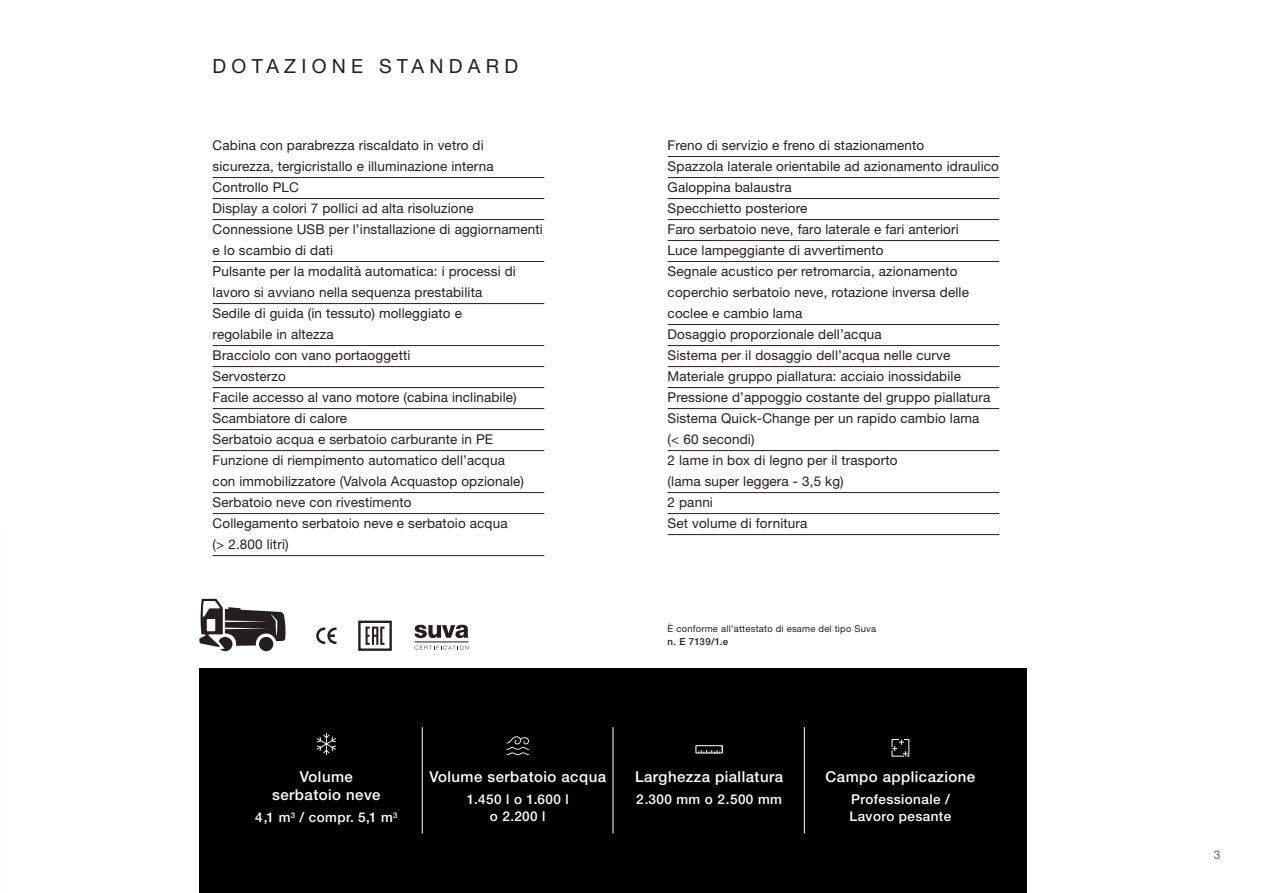
<style>
.page{position:relative;width:1263px;height:893px;background:#fff}
.page>*{position:absolute;margin:0;border:0;box-sizing:border-box;transform-origin:0 0}
.t1{font:19.5px "Helvetica Neue LT Std";letter-spacing:.27em;color:#231f20}
.t2{font:500 15px/18px "Helvetica Neue LT Std";letter-spacing:.03em;color:#fff;text-align:center}
.t3{font:13.5px/21px "Helvetica Neue LT Std";letter-spacing:.01em;color:#231f20}
.t4{font:500 13.5px/16.5px "Helvetica Neue LT Std";letter-spacing:.03em;color:#fff;text-align:center}
.t5{font:12px "Helvetica Neue LT Std";color:#64686f}
.t6{font:500 9.75px "Helvetica Neue LT Std";color:#231f20}
.t7{font:9.3px "Helvetica Neue LT Std";letter-spacing:.025em;color:#231f20}
</style>
<div class="page">
<div style="left:200px;top:669px;width:827px;height:224px;background:#000001"></div>
<hr style="left:422px;top:727px;width:1px;height:106px;background:#fff">
<hr style="left:612px;top:727px;width:1px;height:106px;background:#fff">
<hr style="left:804px;top:727px;width:1px;height:106px;background:#fff">
<svg style="left:317px;top:733px;width:19px;height:22px"></svg>
<svg style="left:506px;top:736px;width:23px;height:19px"></svg>
<svg style="left:891px;top:739px;width:19px;height:18px"></svg>
<svg style="left:695px;top:745px;width:28px;height:9px"></svg>
<svg style="left:199px;top:599px;width:87px;height:52px"></svg>
<svg style="left:316px;top:627px;width:21px;height:17px"></svg>
<svg style="left:365px;top:627px;width:19px;height:18px"></svg>
<div style="left:358px;top:621px;width:34px;height:30px;border:2px solid #231f20"></div>
<hr style="left:415px;top:642px;width:53px;height:1px;background:#231f20">
<svg style="left:415px;top:646px;width:53px;height:4px"></svg>
<svg style="left:414px;top:625px;width:54px;height:13px"></svg>
<hr style="left:213px;top:177px;width:331px;height:1px;background:#231f20">
<hr style="left:213px;top:198px;width:331px;height:1px;background:#231f20">
<hr style="left:213px;top:219px;width:331px;height:1px;background:#231f20">
<hr style="left:213px;top:261px;width:331px;height:1px;background:#231f20">
<hr style="left:213px;top:303px;width:331px;height:1px;background:#231f20">
<hr style="left:213px;top:345px;width:331px;height:1px;background:#231f20">
<hr style="left:213px;top:366px;width:331px;height:1px;background:#231f20">
<hr style="left:213px;top:387px;width:331px;height:1px;background:#231f20">
<hr style="left:213px;top:408px;width:331px;height:1px;background:#231f20">
<hr style="left:213px;top:429px;width:331px;height:1px;background:#231f20">
<hr style="left:213px;top:450px;width:331px;height:1px;background:#231f20">
<hr style="left:213px;top:492px;width:331px;height:1px;background:#231f20">
<hr style="left:213px;top:513px;width:331px;height:1px;background:#231f20">
<hr style="left:213px;top:555px;width:331px;height:1px;background:#231f20">
<hr style="left:668px;top:156px;width:331px;height:1px;background:#231f20">
<hr style="left:668px;top:177px;width:331px;height:1px;background:#231f20">
<hr style="left:668px;top:198px;width:331px;height:1px;background:#231f20">
<hr style="left:668px;top:219px;width:331px;height:1px;background:#231f20">
<hr style="left:668px;top:240px;width:331px;height:1px;background:#231f20">
<hr style="left:668px;top:261px;width:331px;height:1px;background:#231f20">
<hr style="left:668px;top:324px;width:331px;height:1px;background:#231f20">
<hr style="left:668px;top:345px;width:331px;height:1px;background:#231f20">
<hr style="left:668px;top:366px;width:331px;height:1px;background:#231f20">
<hr style="left:668px;top:387px;width:331px;height:1px;background:#231f20">
<hr style="left:668px;top:408px;width:331px;height:1px;background:#231f20">
<hr style="left:668px;top:450px;width:331px;height:1px;background:#231f20">
<hr style="left:668px;top:492px;width:331px;height:1px;background:#231f20">
<hr style="left:668px;top:513px;width:331px;height:1px;background:#231f20">
<hr style="left:668px;top:534px;width:331px;height:1px;background:#231f20">
<h1 class="t1" style="left:213px;top:54px;width:307px">DOTAZIONE STANDARD</h1>
<p class="t3" style="left:213px;top:134px;width:332px">Cabina con parabrezza riscaldato in vetro di sicurezza, tergicristallo e illuminazione interna Controllo PLC<br>Display a colori 7 pollici ad alta risoluzione Connessione USB per l’installazione di aggiornamenti e lo scambio di dati<br>Pulsante per la modalità automatica: i processi di lavoro si avviano nella sequenza prestabilita<br>Sedile di guida (in tessuto) molleggiato e<br>regolabile in altezza<br>Bracciolo con vano portaoggetti<br>Servosterzo<br>Facile accesso al vano motore (cabina inclinabile)<br>Scambiatore di calore<br>Serbatoio acqua e serbatoio carburante in PE Funzione di riempimento automatico dell’acqua<br>con immobilizzatore (Valvola Acquastop opzionale)<br>Serbatoio neve con rivestimento<br>Collegamento serbatoio neve e serbatoio acqua<br>(&gt; 2.800 litri)</p>
<p class="t3" style="left:668px;top:134px;width:333px">Freno di servizio e freno di stazionamento<br>Spazzola laterale orientabile ad azionamento idraulico Galoppina balaustra<br>Specchietto posteriore<br>Faro serbatoio neve, faro laterale e fari anteriori<br>Luce lampeggiante di avvertimento<br>Segnale acustico per retromarcia, azionamento coperchio serbatoio neve, rotazione inversa delle coclee e cambio lama<br>Dosaggio proporzionale dell’acqua<br>Sistema per il dosaggio dell’acqua nelle curve Materiale gruppo piallatura: acciaio inossidabile Pressione d’appoggio costante del gruppo piallatura Sistema Quick-Change per un rapido cambio lama<br>(&lt; 60 secondi)<br>2 lame in box di legno per il trasporto<br>(lama super leggera - 3,5 kg)<br>2 panni<br>Set volume di fornitura</p>
<p class="t7" style="left:668px;top:623px;width:210px">È conforme all’attestato di esame del tipo Suva</p>
<p class="t6" style="left:668px;top:636px;width:62px">n. E 7139/1.e</p>
<p class="t2" style="left:272px;top:767px;width:110px">Volume serbatoio neve</p>
<p class="t4" style="left:255px;top:809px;width:144px">4,1 m<sup>3</sup> / compr. 5,1 m<sup>3</sup></p>
<p class="t2" style="left:429px;top:767px;width:178px">Volume serbatoio acqua</p>
<p class="t4" style="left:467px;top:791px;width:103px">1.450 l o 1.600 l o 2.200 l</p>
<p class="t2" style="left:635px;top:767px;width:150px">Larghezza piallatura</p>
<p class="t4" style="left:636px;top:791px;width:147px">2.300 mm o 2.500 mm</p>
<p class="t2" style="left:826px;top:767px;width:151px">Campo applicazione</p>
<p class="t4" style="left:849px;top:791px;width:103px;text-align:left">Professionale /<br>Lavoro pesante</p>
<p class="t5" style="left:1214px;top:847px;width:8px">3</p>
</div>
